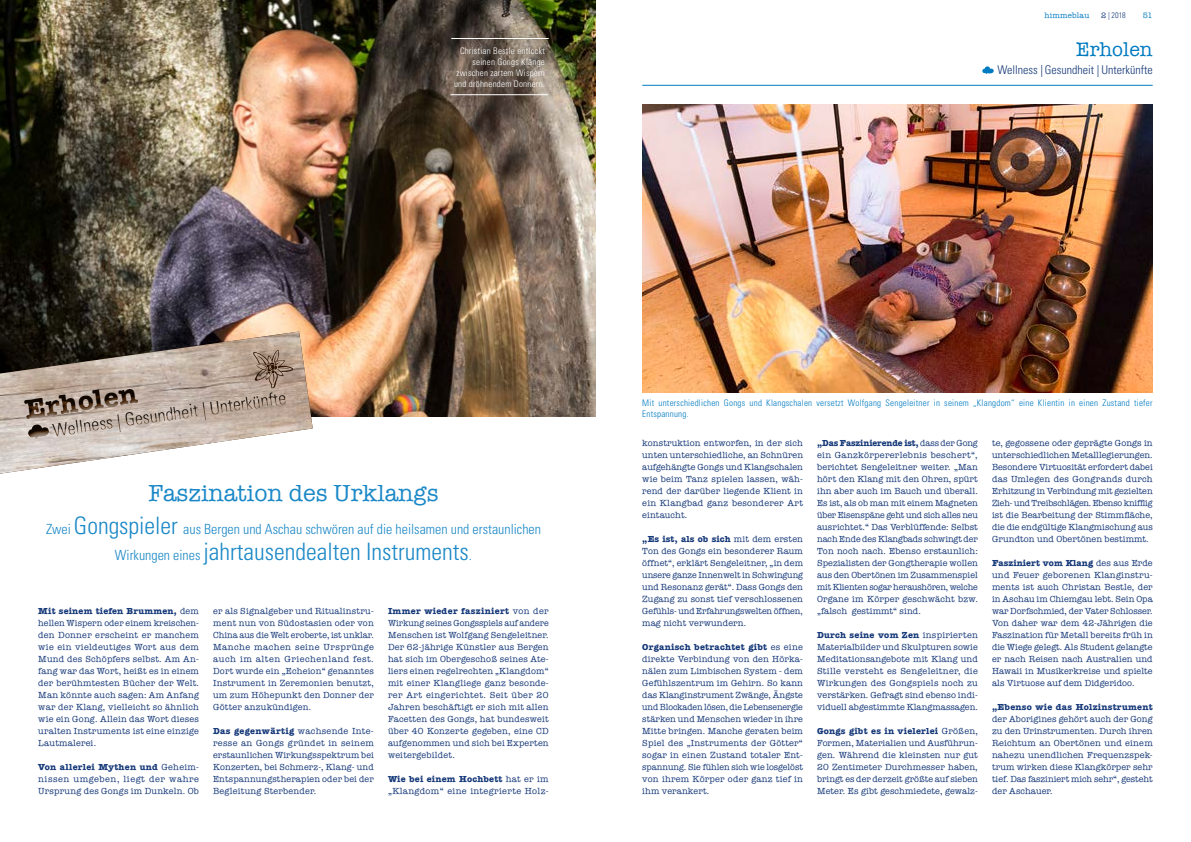
<style>
.page{position:relative;width:1191px;height:842px;background:#fff}
.page>*{position:absolute;margin:0;border:0;box-sizing:border-box;transform-origin:0 0}
.t1{font:700 28px "American Typewriter";color:#3d1c01}
.t2{font:300 condensed 24px "Univers LT Std";color:#007bc1}
.t3{font:24px "American Typewriter";color:#007bc1}
.t4{font:20px "American Typewriter";color:#007bc1}
.t5{font:300 condensed 18px "Univers LT Std";color:#3d1c01}
.t6{font:300 condensed 14px "Univers LT Std";color:#007bc1}
.t7{font:300 condensed 12px "Univers LT Std";color:#153878}
.t8{font:9px/12px "American Typewriter";letter-spacing:.015em;color:#153878;text-align:justify}
.t9{font:300 condensed 9px "Univers LT Std";letter-spacing:.025em;color:#007bc1}
.t10{font:300 condensed 9px/10.8px "Univers LT Std";letter-spacing:.025em;color:#fff;text-align:right}
.t11{font:9px/12px "American Typewriter";letter-spacing:.035em;color:#153878}
.t12{font:700 9px "American Typewriter";letter-spacing:.03em;color:#153878}
.t13{font:8px "American Typewriter";letter-spacing:.025em;color:#007bc1}
.t14{font:300 condensed 8px "Univers LT Std";color:#153878}
.s1{font-family:"American Typewriter";font-weight:400;font-stretch:normal}
.s2{font-size:24px}
.s3{font-size:14px}
.s4{font-weight:700}
</style>
<div class="page">
<hr style="left:642px;top:85px;width:510px;height:1px;background:#007bc1">
<img style="left:0;top:0;width:595px;height:416px">
<img style="left:0;top:332px;width:313px;height:142px">
<svg style="left:15px;top:349px;width:280px;height:104px;background:#b6a89e"></svg>
<svg style="left:982px;top:66px;width:11px;height:8px"></svg>
<hr style="left:451px;top:38px;width:98px;height:1px;background:#fff">
<hr style="left:450px;top:94px;width:98px;height:1px;background:#fff">
<img style="left:642px;top:104px;width:510px;height:288px">
<p class="t10" style="left:454px;top:46px;width:92px">Christian Bestle entlockt seinen Gongs Klänge zwischen zartem Wispern und dröhnendem Donnern.</p>
<p class="t13" style="left:1044px;top:10px;width:46px">himmeblau</p>
<p class="t14" style="left:1101px;top:10px;width:26px"><span class="s1">2</span> | 2018</p>
<p class="t13" style="left:1143px;top:10px;width:11px">51</p>
<h3 class="t4" style="left:1076px;top:38px;width:78px">Erholen</h3>
<h3 class="t7" style="left:997px;top:63px;width:157px">Wellness | Gesundheit | Unterkünfte</h3>
<h1 class="t1" style="left:22px;top:392px;width:115px;rotate:-8deg">Erholen</h1>
<h3 class="t5" style="left:51px;top:420px;width:237px;rotate:-8deg">Wellness | Gesundheit | Unterkünfte</h3>
<h2 class="t3" style="left:148px;top:480px;width:291px">Faszination des Urklangs</h2>
<h3 class="t6" style="left:46px;top:521px;width:496px">Zwei <span class="s2">Gongspieler</span> aus Bergen und Aschau schwören auf die heilsamen und erstaunlichen</h3>
<h2 class="t2" style="left:115px;top:537px;width:358px"><span class="s3">Wirkungen eines</span> jahrtausendealten Instruments<span class="s3">.</span></h2>
<p class="t8" style="left:38px;top:605px;width:162px"><span class="s4">Mit seinem tiefen Brummen,</span> dem hellen Wispern oder einem kreischen&shy;den Donner erscheint er manchem wie ein vieldeutiges Wort aus dem Mund des Schöpfers selbst. Am An&shy;fang war das Wort, heißt es in einem der berühmtesten Bücher der Welt.<br>Man könnte auch sagen: Am Anfang war der Klang, vielleicht so ähnlich wie ein Gong. Allein das Wort dieses uralten Instruments ist eine einzige Lautmalerei.</p>
<p class="t8" style="left:38px;top:761px;width:162px"><span class="s4">Von allerlei Mythen und</span> Geheim&shy;nissen umgeben, liegt der wahre Ursprung des Gongs im Dunkeln. Ob</p>
<p class="t8" style="left:213px;top:605px;width:162px">er als Signalgeber und Ritualinstru&shy;ment nun von Südostasien oder von China aus die Welt eroberte, ist unklar.<br>Manche machen seine Ursprünge auch im alten Griechenland fest.<br>Dort wurde ein „Echeion“ genanntes Instrument in Zeremonien benutzt, um zum Höhepunkt den Donner der Götter anzukündigen.</p>
<p class="t8" style="left:213px;top:725px;width:162px"><span class="s4">Das gegenwärtig</span> wachsende Inte&shy;resse an Gongs gründet in seinem erstaunlichen Wirkungsspektrum bei Konzerten, bei Schmerz-, Klang- und Entspannungstherapien oder bei der Begleitung Sterbender.</p>
<p class="t8" style="left:388px;top:605px;width:162px"><span class="s4">Immer wieder fasziniert</span> von der Wirkung seines Gongsspiels auf andere Menschen ist Wolfgang Sengeleitner.<br>Der 62-jährige Künstler aus Bergen hat sich im Obergeschoß seines Ate&shy;liers einen regelrechten „Klangdom“ mit einer Klangliege ganz besonde&shy;rer Art eingerichtet. Seit über 20<br>Jahren beschäftigt er sich mit allen Facetten des Gongs, hat bundesweit über 40 Konzerte gegeben, eine CD aufgenommen und sich bei Experten weitergebildet.</p>
<p class="t11" style="left:388px;top:773px;width:162px"><span class="s4">Wie bei einem Hochbett</span> hat er im „Klangdom“ eine integrierte Holz-</p>
<p class="t9" style="left:642px;top:397px;width:512px">Mit unterschiedlichen Gongs und Klangschalen versetzt Wolfgang Sengeleitner in seinem „Klangdom“ eine Klientin in einen Zustand tiefer</p>
<p class="t9" style="left:642px;top:408px;width:48px">Entspannung.</p>
<p class="t8" style="left:642px;top:437px;width:162px">konstruktion entworfen, in der sich unten unterschiedliche, an Schnüren aufgehängte Gongs und Klangschalen wie beim Tanz spielen lassen, wäh&shy;rend der darüber liegende Klient in ein Klangbad ganz besonderer Art eintaucht.</p>
<p class="t8" style="left:642px;top:533px;width:162px"><span class="s4">„Es ist, als ob sich</span> mit dem ersten Ton des Gongs ein besonderer Raum öffnet“, erklärt Sengeleitner, „in dem unsere ganze Innenwelt in Schwingung und Resonanz gerät“. Dass Gongs den Zugang zu sonst tief verschlossenen Gefühls- und Erfahrungswelten öffnen, mag nicht verwundern.</p>
<p class="t8" style="left:642px;top:641px;width:162px"><span class="s4">Organisch betrachtet gibt</span> es eine direkte Verbindung von den Hörka&shy;nälen zum Limbischen System - dem Gefühlszentrum im Gehirn. So kann das Klanginstrument Zwänge, Ängste und Blockaden lösen, die Lebensenergie stärken und Menschen wieder in ihre Mitte bringen. Manche geraten beim Spiel des „Instruments der Götter“ sogar in einen Zustand totaler Ent&shy;spannung. Sie fühlen sich wie losgelöst von ihrem Körper oder ganz tief in ihm verankert.</p>
<p class="t8" style="left:817px;top:437px;width:162px"><span class="s4">„Das Faszinierende ist,</span> dass der Gong ein Ganzkörpererlebnis beschert“, berichtet Sengeleitner weiter. „Man hört den Klang mit den Ohren, spürt ihn aber auch im Bauch und überall.<br>Es ist, als ob man mit einem Magneten über Eisenspäne geht und sich alles neu ausrichtet.“ Das Verblüffende: Selbst nach Ende des Klangbads schwingt der Ton noch nach. Ebenso erstaunlich:<br>Spezialisten der Gongtherapie wollen aus den Obertönen im Zusammenspiel mit Klienten sogar heraushören, welche Organe im Körper geschwächt bzw. „falsch gestimmt“ sind.</p>
<p class="t8" style="left:817px;top:629px;width:162px"><span class="s4">Durch seine vom Zen</span> inspirierten Materialbilder und Skulpturen sowie Meditationsangebote mit Klang und Stille versteht es Sengeleitner, die Wirkungen des Gongspiels noch zu verstärken. Gefragt sind ebenso indi&shy;viduell abgestimmte Klangmassagen.</p>
<p class="t8" style="left:817px;top:725px;width:162px"><span class="s4">Gongs gibt es in vielerlei</span> Größen, Formen, Materialien und Ausführun&shy;gen. Während die kleinsten nur gut 20 Zentimeter Durchmesser haben, bringt es der derzeit größte auf sieben Meter. Es gibt geschmiedete, gewalz-</p>
<p class="t8" style="left:992px;top:437px;width:162px">te, gegossene oder geprägte Gongs in unterschiedlichen Metalllegierungen.<br>Besondere Virtuosität erfordert dabei das Umlegen des Gongrands durch Erhitzung in Verbindung mit gezielten Zieh- und Treibschlägen. Ebenso knifflig ist die Bearbeitung der Stimmfläche, die die endgültige Klangmischung aus Grundton und Obertönen bestimmt.</p>
<p class="t8" style="left:992px;top:557px;width:162px"><span class="s4">Fasziniert vom Klang</span> des aus Erde und Feuer geborenen Klanginstru&shy;ments ist auch Christan Bestle, der in Aschau im Chiemgau lebt. Sein Opa war Dorfschmied, der Vater Schlosser.<br>Von daher war dem 42-Jährigen die Faszination für Metall bereits früh in die Wiege gelegt. Als Student gelangte er nach Reisen nach Australien und Hawaii in Musikerkreise und spielte als Virtuose auf dem Didgeridoo.</p>
<p class="t12" style="left:992px;top:702px;width:162px">„Ebenso wie das Holzinstrument</p>
<p class="t8" style="left:992px;top:713px;width:162px">der Aborigines gehört auch der Gong zu den Urinstrumenten. Durch ihren Reichtum an Obertönen und einem nahezu unendlichen Frequenzspek&shy;trum wirken diese Klangkörper sehr tief. Das fasziniert mich sehr“, gesteht der Aschauer.</p>
</div>
